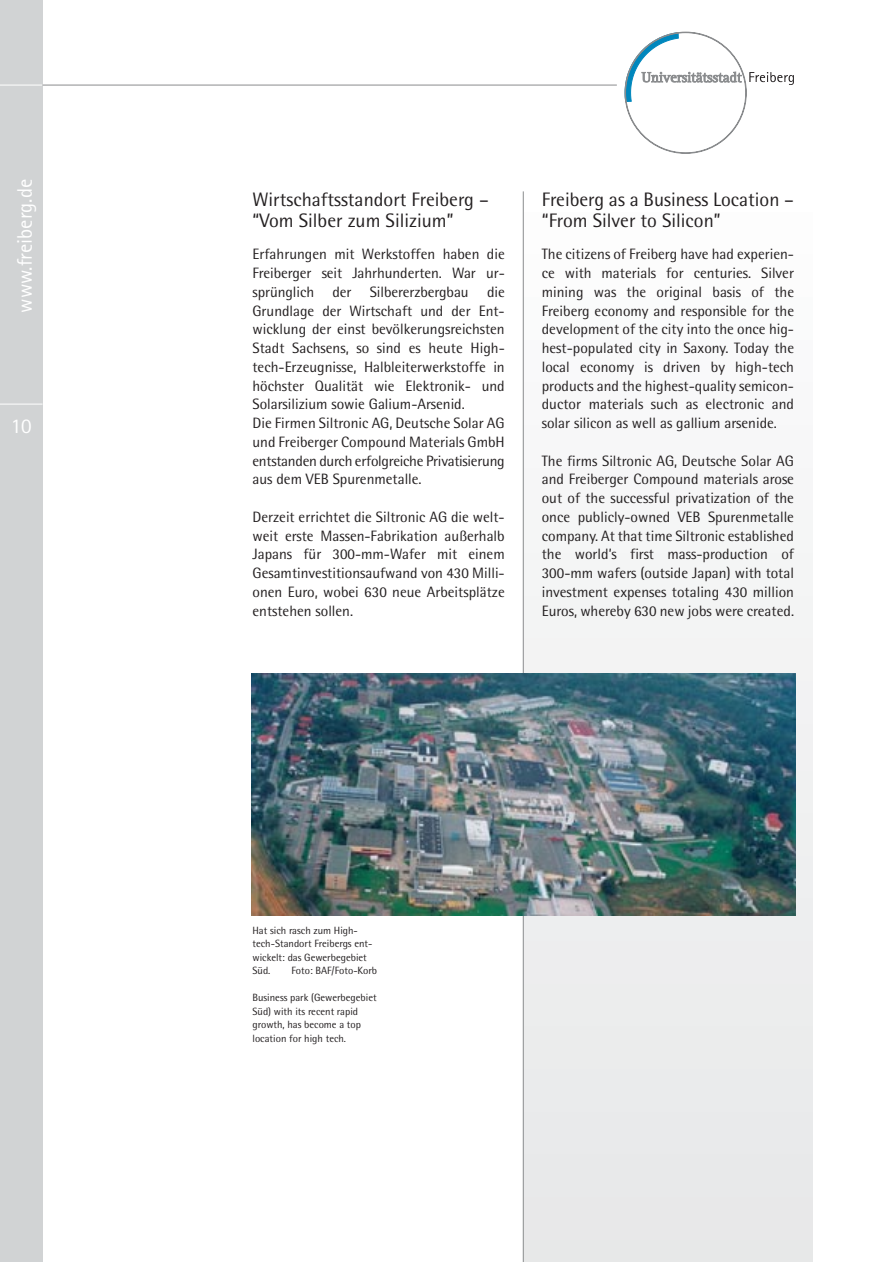
<style>
.page{position:relative;width:893px;height:1262px;background:#fff}
.page>*{position:absolute;margin:0;border:0;box-sizing:border-box;transform-origin:0 0}
.t1{font:21px "Rotis Sans Serif";color:#fff}
.t2{font:19.5px/21px "Rotis Semi Sans";color:#231f20}
.t3{font:15px/18.8px "Rotis Semi Sans";color:#231f20;text-align:justify}
.t4{font:10.5px/13.5px "Rotis Semi Sans";color:#231f20}
</style>
<div class="page">
<div style="left:523px;top:191px;width:289px;height:1071px;background:#f3f4f4"></div>
<div style="left:0;top:0;width:43px;height:1262px;background:#d1d3d4"></div>
<hr style="left:0;top:404px;width:43px;height:1px;background:#fff">
<hr style="left:0;top:85px;width:43px;height:1px;background:#fff">
<hr style="left:43px;top:85px;width:574px;height:1px;background:#8a8c8e">
<svg style="left:624px;top:31px;width:169px;height:123px"></svg>
<hr style="left:523px;top:191px;width:1px;height:1071px;background:#8a8c8e">
<img style="left:251px;top:673px;width:544px;height:242px">
<h1 class="t1" style="left:17px;top:312px;width:135px;rotate:-90deg">www.freiberg.de</h1>
<h1 class="t1" style="left:11px;top:418px;width:23px">10</h1>
<h2 class="t2" style="left:252px;top:191px;width:238px">Wirtschaftsstandort Freiberg – “Vom Silber zum Silizium”</h2>
<p class="t3" style="left:252px;top:246px;width:254px;text-align:left">Erfahrungen mit Werkstoffen haben die Freiberger seit Jahrhunderten. War ur&shy;sprünglich der Silbererzbergbau die Grundlage der Wirtschaft und der Ent&shy;wicklung der einst bevölkerungsreichsten Stadt Sachsens, so sind es heute High&shy;tech-Erzeugnisse, Halbleiterwerkstoffe in höchster Qualität wie Elektronik- und Solarsilizium sowie Galium-Arsenid.<br>Die Firmen Siltronic AG, Deutsche Solar AG und Freiberger Compound Materials GmbH entstanden durch erfolgreiche Privatisierung aus dem VEB Spurenmetalle.</p>
<p class="t3" style="left:252px;top:509px;width:254px">Derzeit errichtet die Siltronic AG die welt&shy;weit erste Massen-Fabrikation außerhalb Japans für 300-mm-Wafer mit einem Gesamtinvestitionsaufwand von 430 Milli&shy;onen Euro, wobei 630 neue Arbeitsplätze entstehen sollen.</p>
<h2 class="t2" style="left:542px;top:191px;width:254px">Freiberg as a Business Location – “From Silver to Silicon”</h2>
<p class="t3" style="left:542px;top:246px;width:254px">The citizens of Freiberg have had experien&shy;ce with materials for centuries. Silver mining was the original basis of the Freiberg economy and responsible for the development of the city into the once hig&shy;hest-populated city in Saxony. Today the local economy is driven by high-tech products and the highest-quality semicon&shy;ductor materials such as electronic and solar silicon as well as gallium arsenide.</p>
<p class="t3" style="left:542px;top:453px;width:254px">The firms Siltronic AG, Deutsche Solar AG and Freiberger Compound materials arose out of the successful privatization of the once publicly-owned VEB Spurenmetalle company. At that time Siltronic established the world’s first mass-production of 300-mm wafers (outside Japan) with total investment expenses totaling 430 million Euros, whereby 630 new jobs were created.</p>
<p class="t4" style="left:252px;top:924px;width:121px">Hat sich rasch zum High&shy;tech-Standort Freibergs ent&shy;wickelt: das Gewerbegebiet<br>Süd.</p>
<p class="t4" style="left:291px;top:965px;width:87px">Foto: BAF/Foto-Korb</p>
<p class="t4" style="left:252px;top:992px;width:126px">Business park (Gewerbegebiet<br>Süd) with its recent rapid growth, has become a top location for high tech.</p>
</div>
